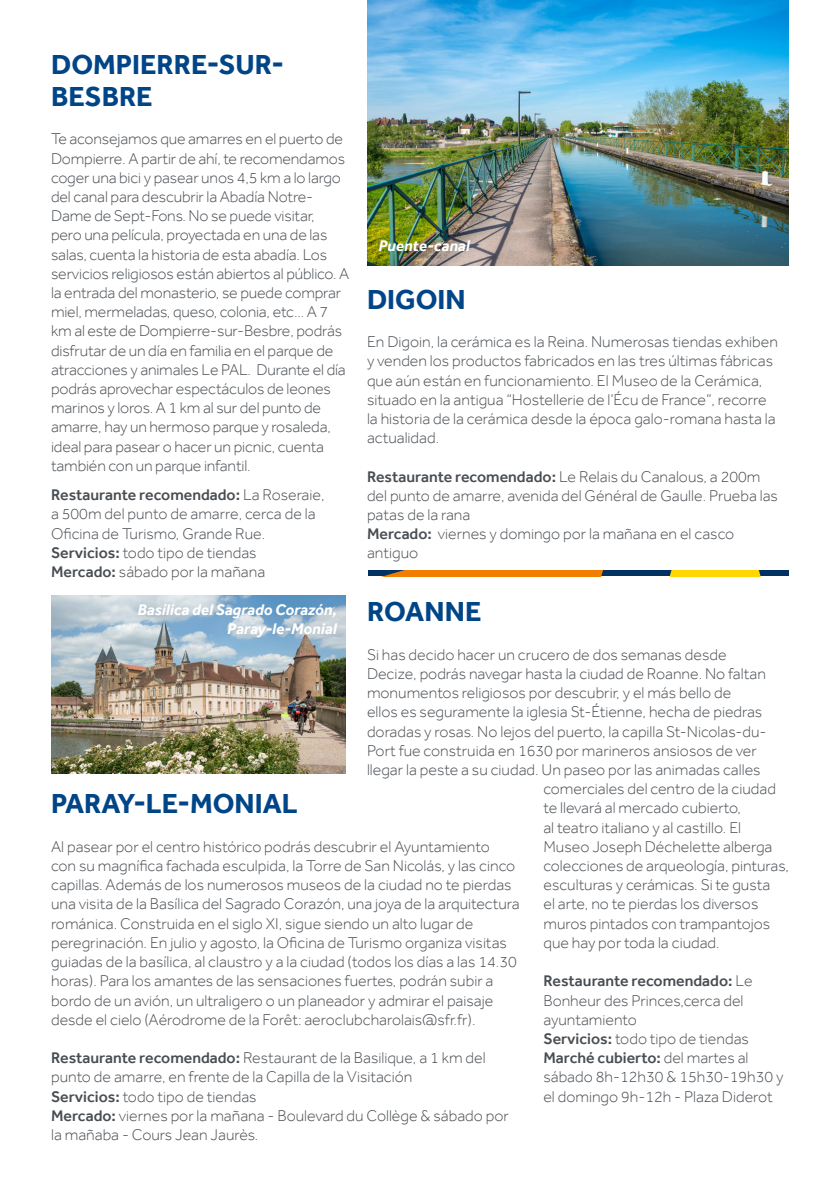
<style>
.page{position:relative;width:840px;height:1191px;background:#fff}
.page>*{position:absolute;margin:0;border:0;box-sizing:border-box;transform-origin:0 0}
.t1{font:700 28.2px/32.4px "Effra";color:#004587}
.t2{font:300 16px/19.2px "Effra";color:#484d52}
.t3{font:500 15.8px "Effra";color:#484d52}
.t4{font:italic 700 15.8px/19px "Effra";color:#fff;text-align:right}
.s1{font-weight:300;font-size:16px}
.s2{font-weight:500;font-size:15.8px}
</style>
<div class="page">
<div style="left:368px;top:570px;width:420px;height:6px;background:#003160"></div>
<svg style="left:669px;top:570px;width:92px;height:6px"></svg>
<svg style="left:384px;top:570px;width:219px;height:6px"></svg>
<img style="left:51px;top:595px;width:294px;height:178px">
<div style="left:129px;top:594px;width:218px;height:52px;background:#000;opacity:.05"></div>
<img style="left:368px;top:0;width:420px;height:266px">
<div style="left:369px;top:230px;width:111px;height:31px;background:#000;opacity:.05"></div>
<h1 class="t1" style="left:51px;top:47px;width:234px">DOMPIERRE-SUR-<br>BESBRE</h1>
<p class="t2" style="left:51px;top:129px;width:300px">Te aconsejamos que amarres en el puerto de Dompierre. A partir de ahí, te recomendamos coger una bici y pasear unos 4,5 km a lo largo del canal para descubrir la Abadía Notre-Dame de Sept-Fons. No se puede visitar, pero una película, proyectada en una de las salas, cuenta la historia de esta abadía. Los servicios religiosos están abiertos al público. A la entrada del monasterio, se puede comprar miel, mermeladas, queso, colonia, etc... A 7 km al este de Dompierre-sur-Besbre, podrás disfrutar de un día en familia en el parque de atracciones y animales Le PAL. Durante el día podrás aprovechar espectáculos de leones marinos y loros. A 1 km al sur del punto de amarre, hay un hermoso parque y rosaleda, ideal para pasear o hacer un picnic, cuenta también con un parque infantil.</p>
<p class="t3" style="left:51px;top:485px;width:275px">Restaurante recomendado: <span class="s1">La Roseraie,</span></p>
<p class="t2" style="left:51px;top:504px;width:266px">a 500m del punto de amarre, cerca de la<br>Oficina de Turismo, Grande Rue.<br><span class="s2">Servicios:</span> todo tipo de tiendas<br><span class="s2">Mercado:</span> sábado por la mañana</p>
<p class="t4" style="left:378px;top:236px;width:93px">Puente-canal</p>
<h1 class="t1" style="left:367px;top:283px;width:100px">DIGOIN</h1>
<p class="t2" style="left:367px;top:332px;width:412px">En Digoin, la cerámica es la Reina. Numerosas tiendas exhiben y venden los productos fabricados en las tres últimas fábricas que aún están en funcionamiento. El Museo de la Cerámica, situado en la antigua “Hostellerie de l’Écu de France”, recorre la historia de la cerámica desde la época galo-romana hasta la actualidad.</p>
<p class="t2" style="left:367px;top:466px;width:412px"><span class="s2">Restaurante recomendado:</span> Le Relais du Canalous, a 200m del punto de amarre, avenida del Général de Gaulle. Prueba las patas de la rana<br><span class="s2">Mercado:</span> viernes y domingo por la mañana en el casco antiguo</p>
<h1 class="t1" style="left:367px;top:595px;width:116px">ROANNE</h1>
<p class="t2" style="left:367px;top:645px;width:361px">Si has decido hacer un crucero de dos semanas desde</p>
<p class="t2" style="left:367px;top:664px;width:400px">Decize, podrás navegar hasta la ciudad de Roanne. No faltan</p>
<p class="t2" style="left:367px;top:683px;width:365px">monumentos religiosos por descubrir, y el más bello de</p>
<p class="t2" style="left:367px;top:702px;width:396px">ellos es seguramente la iglesia St-Étienne, hecha de piedras</p>
<p class="t2" style="left:367px;top:721px;width:401px">doradas y rosas. No lejos del puerto, la capilla St-Nicolas-du-</p>
<p class="t2" style="left:367px;top:741px;width:391px">Port fue construida en 1630 por marineros ansiosos de ver</p>
<p class="t2" style="left:367px;top:760px;width:395px">llegar la peste a su ciudad. Un paseo por las animadas calles</p>
<p class="t2" style="left:543px;top:779px;width:234px">comerciales del centro de la ciudad</p>
<p class="t2" style="left:543px;top:798px;width:199px">te llevará al mercado cubierto,</p>
<p class="t2" style="left:543px;top:817px;width:199px">al teatro italiano y al castillo. El</p>
<p class="t2" style="left:543px;top:837px;width:230px">Museo Joseph Déchelette alberga</p>
<p class="t2" style="left:543px;top:856px;width:247px">colecciones de arqueología, pinturas,</p>
<p class="t2" style="left:543px;top:875px;width:228px">esculturas y cerámicas. Si te gusta</p>
<p class="t2" style="left:543px;top:894px;width:216px">el arte, no te pierdas los diversos</p>
<p class="t2" style="left:543px;top:913px;width:228px">muros pintados con trampantojos</p>
<p class="t2" style="left:543px;top:933px;width:178px">que hay por toda la ciudad.</p>
<p class="t3" style="left:543px;top:971px;width:210px">Restaurante recomendado: <span class="s1">Le</span></p>
<p class="t2" style="left:543px;top:990px;width:207px">Bonheur des Princes,cerca del ayuntamiento<br><span class="s2">Servicios:</span> todo tipo de tiendas</p>
<p class="t3" style="left:543px;top:1048px;width:206px">Marché cubierto: <span class="s1">del martes al</span></p>
<p class="t2" style="left:543px;top:1067px;width:241px">sábado 8h-12h30 &amp; 15h30-19h30 y el domingo 9h-12h - Plaza Diderot</p>
<p class="t4" style="left:137px;top:600px;width:200px">Basílica del Sagrado Corazón,<br>Paray-le-Monial</p>
<h1 class="t1" style="left:51px;top:787px;width:248px">PARAY-LE-MONIAL</h1>
<p class="t2" style="left:51px;top:837px;width:470px">Al pasear por el centro histórico podrás descubrir el Ayuntamiento<br>con su magnífica fachada esculpida, la Torre de San Nicolás, y las cinco capillas. Además de los numerosos museos de la ciudad no te pierdas una visita de la Basílica del Sagrado Corazón, una joya de la arquitectura románica. Construida en el siglo XI, sigue siendo un alto lugar de peregrinación. En julio y agosto, la Oficina de Turismo organiza visitas guiadas de la basílica, al claustro y a la ciudad (todos los días a las 14.30 horas). Para los amantes de las sensaciones fuertes, podrán subir a bordo de un avión, un ultraligero o un planeador y admirar el paisaje desde el cielo (Aérodrome de la Forêt: aeroclubcharolais@sfr.fr).</p>
<p class="t2" style="left:51px;top:1048px;width:459px"><span class="s2">Restaurante recomendado:</span> Restaurant de la Basilique, a 1 km del punto de amarre, en frente de la Capilla de la Visitación<br><span class="s2">Servicios:</span> todo tipo de tiendas<br><span class="s2">Mercado:</span> viernes por la mañana - Boulevard du Collège &amp; sábado por la mañaba - Cours Jean Jaurès.</p>
</div>
